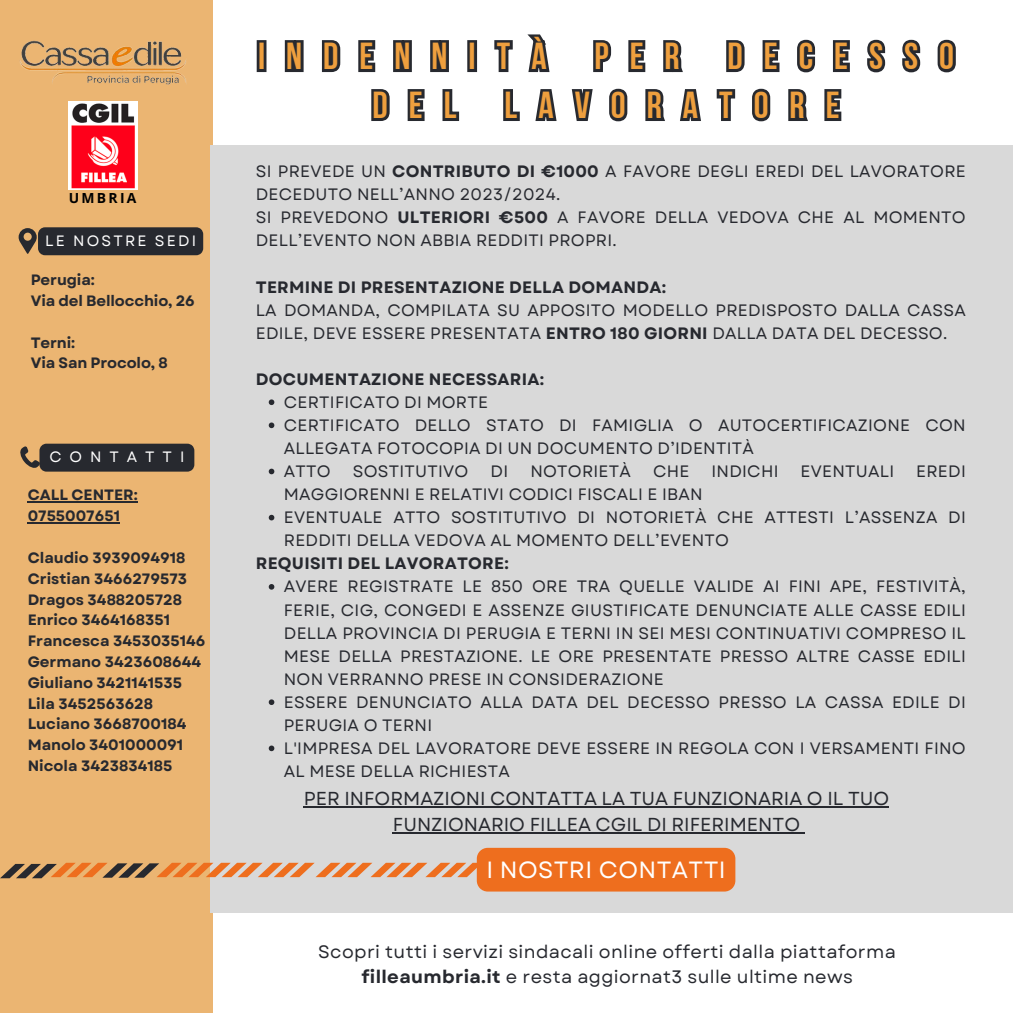
<style>
.page{position:relative;width:1013px;height:1013px;background:#fff}
.page>*{position:absolute;margin:0;border:0;box-sizing:border-box;transform-origin:0 0}
.t1{font:37.5px "Bebas Neue Cyrillic";letter-spacing:.56em;color:#ee9f3e}
.t2{font:23.48px "Garet";letter-spacing:.015em;color:#fff}
.t3{font:18.75px/25.9px "Garet";color:#27292f;text-align:center}
.t4{font:18px/24.8px "Garet";letter-spacing:.02em;color:#27292f;text-align:center}
.t5{font:16.5px/23.1px "Garet";letter-spacing:.015em;color:#27292f}
.t6{font:700 16.5px "Garet";letter-spacing:.015em;color:#27292f}
.t7{font:700 15px/20.9px "Garet";color:#27292f}
.t8{font:15px "Garet";letter-spacing:.15em;color:#fff}
.t9{font:15px "Garet";letter-spacing:.53em;color:#fff}
.t10{font:700 13.88px "Open Sans";letter-spacing:.165em;color:#000}
.s1{font-weight:700}
</style>
<div class="page">
<div style="left:0;top:0;width:212px;height:1012px;background:#ebb572"></div>
<img style="left:68px;top:101px;width:69px;height:88px">
<img style="left:20px;top:40px;width:167px;height:44px">
<div style="left:210px;top:145px;width:802px;height:767px;background:#d9d9d9"></div>
<svg style="left:0;top:847px;width:735px;height:44px"></svg>
<svg style="left:269px;top:399px;width:5px;height:6px"></svg>
<svg style="left:269px;top:422px;width:5px;height:6px"></svg>
<svg style="left:269px;top:468px;width:5px;height:6px"></svg>
<svg style="left:269px;top:515px;width:5px;height:5px"></svg>
<svg style="left:269px;top:584px;width:5px;height:5px"></svg>
<svg style="left:269px;top:699px;width:5px;height:6px"></svg>
<svg style="left:269px;top:745px;width:5px;height:6px"></svg>
<hr style="left:304px;top:805px;width:585px;height:2px;background:#27292f">
<hr style="left:393px;top:831px;width:407px;height:2px;background:#27292f">
<svg style="left:19px;top:227px;width:184px;height:28px;background:#343233"></svg>
<svg style="left:20px;top:443px;width:174px;height:28px;background:#3c3836"></svg>
<hr style="left:28px;top:501px;width:110px;height:1px;background:#27292f">
<hr style="left:28px;top:522px;width:92px;height:1px;background:#27292f">
<svg style="left:256px;top:34px;width:700px;height:39px"></svg>
<svg style="left:368px;top:58px;width:476px;height:64px"></svg>
<p class="t10" style="left:69px;top:188px;width:69px">UMBRIA</p>
<p class="t8" style="left:45px;top:230px;width:152px">LE NOSTRE SEDI</p>
<p class="t7" style="left:31px;top:269px;width:65px">Perugia:</p>
<p class="t7" style="left:31px;top:290px;width:166px">Via del Bellocchio, 26</p>
<p class="t7" style="left:31px;top:332px;width:46px">Terni:</p>
<p class="t7" style="left:31px;top:353px;width:138px">Via San Procolo, 8</p>
<p class="t9" style="left:49px;top:446px;width:136px">CONTATTI</p>
<p class="t7" style="left:28px;top:485px;width:112px">CALL CENTER:<br>0755007651</p>
<h3 class="t7" style="left:28px;top:547px;width:159px">Claudio 3939094918</h3>
<p class="t7" style="left:28px;top:568px;width:161px">Cristian 3466279573</p>
<h2 class="t7" style="left:28px;top:589px;width:156px">Dragos 3488205728</h2>
<p class="t7" style="left:28px;top:609px;width:144px">Enrico 3464168351</p>
<p class="t7" style="left:28px;top:630px;width:179px">Francesca 3453035146</p>
<p class="t7" style="left:28px;top:651px;width:175px">Germano 3423608644</p>
<h6 class="t7" style="left:28px;top:672px;width:156px">Giuliano 3421141535</h6>
<h6 class="t7" style="left:28px;top:693px;width:127px">Lila 3452563628</h6>
<h5 class="t7" style="left:28px;top:713px;width:160px">Luciano 3668700184</h5>
<p class="t7" style="left:28px;top:734px;width:157px">Manolo 3401000091</p>
<p class="t7" style="left:28px;top:755px;width:146px">Nicola 3423834185</p>
<p class="t1" style="left:258px;top:41px;width:290px">INDENNITÀ</p>
<p class="t1" style="left:594px;top:41px;width:87px">PER</p>
<p class="t1" style="left:727px;top:41px;width:228px">DECESSO</p>
<p class="t1" style="left:372px;top:90px;width:85px">DEL</p>
<p class="t1" style="left:504px;top:90px;width:336px">LAVORATORE</p>
<p class="t5" style="left:256px;top:160px;width:711px">SI PREVEDE UN <span class="s1">CONTRIBUTO DI €1000</span> A FAVORE DEGLI EREDI DEL LAVORATORE DECEDUTO NELL’ANNO 2023/2024.<br>SI PREVEDONO <span class="s1">ULTERIORI €500</span> A FAVORE DELLA VEDOVA CHE AL MOMENTO DELL’EVENTO NON ABBIA REDDITI PROPRI.</p>
<p class="t5" style="left:256px;top:275px;width:711px"><span class="s1">TERMINE DI PRESENTAZIONE DELLA DOMANDA:<br></span>LA DOMANDA, COMPILATA SU APPOSITO MODELLO PREDISPOSTO DALLA CASSA<br>EDILE, DEVE ESSERE PRESENTATA <span class="s1">ENTRO 180 GIORNI</span> DALLA DATA DEL DECESSO.</p>
<p class="t6" style="left:256px;top:367px;width:290px">DOCUMENTAZIONE NECESSARIA:</p>
<p class="t5" style="left:284px;top:390px;width:206px">CERTIFICATO DI MORTE</p>
<p class="t5" style="left:284px;top:414px;width:683px">CERTIFICATO DELLO STATO DI FAMIGLIA O AUTOCERTIFICAZIONE CON<br>ALLEGATA FOTOCOPIA DI UN DOCUMENTO D’IDENTITÀ</p>
<p class="t5" style="left:284px;top:460px;width:48px">ATTO</p>
<p class="t5" style="left:353px;top:460px;width:117px">SOSTITUTIVO</p>
<p class="t5" style="left:490px;top:460px;width:19px">DI</p>
<p class="t5" style="left:530px;top:460px;width:102px">NOTORIETÀ</p>
<p class="t5" style="left:653px;top:460px;width:38px">CHE</p>
<p class="t5" style="left:711px;top:460px;width:68px">INDICHI</p>
<p class="t5" style="left:800px;top:460px;width:95px">EVENTUALI</p>
<p class="t5" style="left:916px;top:460px;width:51px">EREDI</p>
<p class="t5" style="left:284px;top:483px;width:420px">MAGGIORENNI E RELATIVI CODICI FISCALI E IBAN</p>
<p class="t5" style="left:284px;top:506px;width:683px">EVENTUALE ATTO SOSTITUTIVO DI NOTORIETÀ CHE ATTESTI L’ASSENZA DI<br>REDDITI DELLA VEDOVA AL MOMENTO DELL’EVENTO</p>
<p class="t6" style="left:256px;top:551px;width:254px">REQUISITI DEL LAVORATORE:</p>
<p class="t5" style="left:284px;top:575px;width:683px;text-align:justify">AVERE REGISTRATE LE 850 ORE TRA QUELLE VALIDE AI FINI APE, FESTIVITÀ, FERIE, CIG, CONGEDI E ASSENZE GIUSTIFICATE DENUNCIATE ALLE CASSE EDILI DELLA PROVINCIA DI PERUGIA E TERNI IN SEI MESI CONTINUATIVI COMPRESO IL MESE DELLA PRESTAZIONE. LE ORE PRESENTATE PRESSO ALTRE CASSE EDILI NON VERRANNO PRESE IN CONSIDERAZIONE</p>
<h1 class="t5" style="left:284px;top:690px;width:683px">ESSERE DENUNCIATO ALLA DATA DEL DECESSO PRESSO LA CASSA EDILE DI<br>PERUGIA O TERNI</h1>
<h6 class="t5" style="left:284px;top:736px;width:683px">L'IMPRESA DEL LAVORATORE DEVE ESSERE IN REGOLA CON I VERSAMENTI FINO<br>AL MESE DELLA RICHIESTA</h6>
<h5 class="t3" style="left:304px;top:785px;width:587px">PER INFORMAZIONI CONTATTA LA TUA FUNZIONARIA O IL TUO<br>FUNZIONARIO FILLEA CGIL DI RIFERIMENTO</h5>
<p class="t2" style="left:486px;top:852px;width:241px">I NOSTRI CONTATTI</p>
<h6 class="t4" style="left:318px;top:939px;width:579px">Scopri tutti i servizi sindacali online offerti dalla piattaforma <span class="s1">filleaumbria.it</span> e resta aggiornat3 sulle ultime news</h6>
</div>
